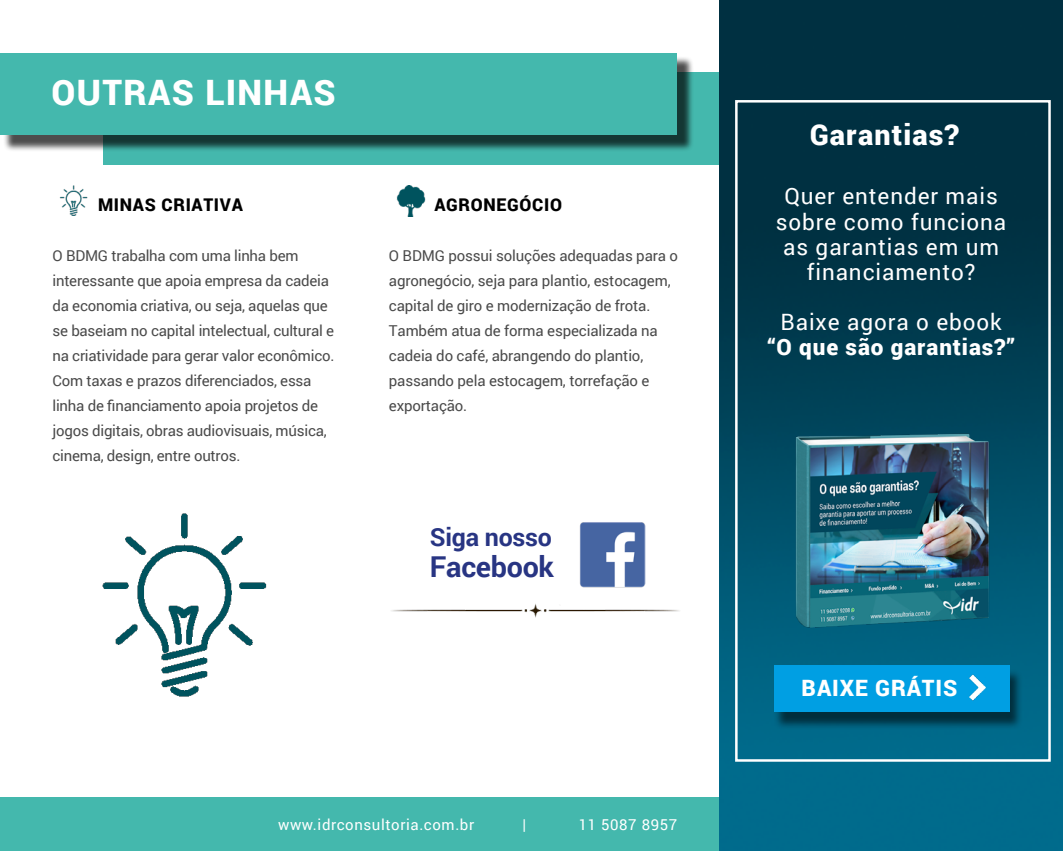
<style>
.page{position:relative;width:1063px;height:851px;background:#fff}
.page>*{position:absolute;margin:0;border:0;box-sizing:border-box;transform-origin:0 0}
.t1{font:900 35px "Roboto";letter-spacing:.04em;color:#fff}
.t2{font:900 28.75px "Roboto";letter-spacing:.04em;color:#fff}
.t3{font:700 28.75px "Roboto";letter-spacing:-.01em;color:#283583}
.t4{font:700 25px "Roboto";letter-spacing:-.01em;color:#283583}
.t5{font:22.5px/25px "Roboto";letter-spacing:.04em;color:#fff;text-align:center}
.t6{font:900 22.5px "Roboto";letter-spacing:.04em;color:#fff}
.t7{font:900 17.5px "Roboto";letter-spacing:.04em;color:#000}
.t8{font:15px/25px "Roboto";letter-spacing:-.015em;color:#4a4a4a}
.t9{font:15px "Roboto";letter-spacing:.04em;color:#fff}
</style>
<div class="page">
<div style="left:0;top:797px;width:726px;height:53px;background:#44b8ad"></div>
<div style="left:103px;top:73px;width:616px;height:92px;background:#44b8ad"></div>
<div style="left:3px;top:56px;width:691px;height:96px;background:#000;opacity:.7"></div>
<div style="left:0;top:53px;width:677px;height:82px;background:#44b8ad"></div>
<img style="left:391px;top:604px;width:288px;height:14px">
<img style="left:102px;top:513px;width:165px;height:184px">
<img style="left:719px;top:0;width:344px;height:850px">
<div style="left:735px;top:100px;width:316px;height:661px;border:2px solid #fff"></div>
<div style="left:773px;top:668px;width:249px;height:62px;background:#000;opacity:.56"></div>
<div style="left:774px;top:665px;width:236px;height:47px;background:#009fe3"></div>
<img style="left:970px;top:674px;width:17px;height:27px">
<img style="left:59px;top:185px;width:29px;height:30px">
<img style="left:396px;top:185px;width:30px;height:32px">
<img style="left:580px;top:522px;width:65px;height:65px">
<img style="left:783px;top:411px;width:227px;height:254px">
<h1 class="t1" style="left:52px;top:68px;width:286px">OUTRAS LINHAS</h1>
<p class="t7" style="left:98px;top:192px;width:146px">MINAS CRIATIVA</p>
<p class="t8" style="left:53px;top:242px;width:283px">O BDMG trabalha com uma linha bem interessante que apoia empresa da cadeia da economia criativa, ou seja, aquelas que se baseiam no capital intelectual, cultural e na criatividade para gerar valor econômico.<br>Com taxas e prazos diferenciados, essa linha de financiamento apoia projetos de jogos digitais, obras audiovisuais, música, cinema, design, entre outros.</p>
<p class="t7" style="left:434px;top:192px;width:129px">AGRONEGÓCIO</p>
<p class="t8" style="left:389px;top:242px;width:291px">O BDMG possui soluções adequadas para o agronegócio, seja para plantio, estocagem, capital de giro e modernização de frota.<br>Também atua de forma especializada na cadeia do café, abrangendo do plantio, passando pela estocagem, torrefação e exportação.</p>
<h3 class="t4" style="left:430px;top:519px;width:124px">Siga nosso</h3>
<h2 class="t3" style="left:430px;top:546px;width:126px">Facebook</h2>
<p class="t9" style="left:278px;top:813px;width:198px">www.idrconsultoria.com.br</p>
<p class="t9" style="left:522px;top:813px;width:5px">|</p>
<p class="t9" style="left:579px;top:813px;width:100px">11 5087 8957</p>
<h2 class="t2" style="left:810px;top:114px;width:151px">Garantias?</h2>
<h3 class="t5" style="left:776px;top:183px;width:232px">Quer entender mais sobre como funciona as garantias em um financiamento?</h3>
<h3 class="t5" style="left:781px;top:308px;width:223px">Baixe agora o ebook</h3>
<h3 class="t6" style="left:767px;top:330px;width:249px">“O que são garantias?”</h3>
<h3 class="t6" style="left:802px;top:672px;width:157px">BAIXE GRÁTIS</h3>
</div>
